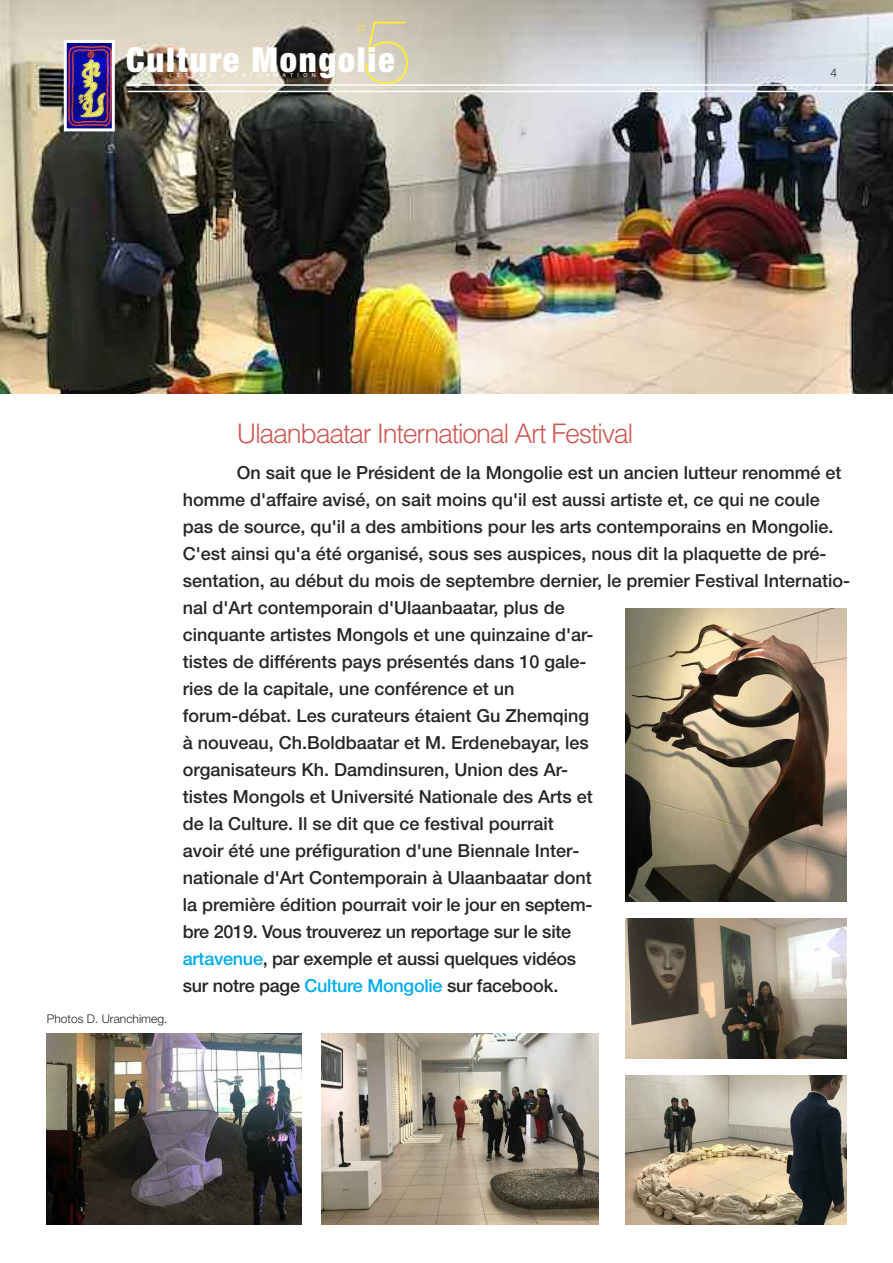
<style>
.page{position:relative;width:893px;height:1263px;background:#fff}
.page>*{position:absolute;margin:0;border:0;box-sizing:border-box;transform-origin:0 0}
.t1{font:200 90.3px "Helvetica Neue";color:#fff12a}
.t2{font:900 condensed 34.5px "Helvetica Neue";letter-spacing:.05em;color:#fff}
.t3{font:300 27px "Helvetica";letter-spacing:-.05em;color:#cd5956}
.t4{font:500 18px/27px "Helvetica Neue";color:#272627}
.t5{font:200 18px "Helvetica Neue";color:#fff12a}
.t6{font:300 12px "Helvetica Neue";color:#272627}
.t7{font:5.4px "Helvetica";letter-spacing:.8em;color:#fff}
.s1{font-size:7.05px}
.s2{color:#00aded}
</style>
<div class="page">
<img style="left:0;top:0;width:893px;height:393px">
<img style="left:68px;top:44px;width:43px;height:83px">
<div style="left:64px;top:40px;width:51px;height:91px;border:3px solid #fff"></div>
<hr style="left:128px;top:84px;width:765px;height:2px;background:#fff">
<hr style="left:128px;top:91px;width:765px;height:1px;background:#fff">
<img style="left:322px;top:1033px;width:276px;height:192px">
<img style="left:47px;top:1033px;width:255px;height:192px">
<img style="left:625px;top:918px;width:221px;height:141px">
<img style="left:625px;top:1076px;width:221px;height:149px">
<img style="left:625px;top:608px;width:221px;height:293px">
<h1 class="t1" style="left:362px;top:-19px;width:52px">5</h1>
<p class="t5" style="left:357px;top:14px;width:12px">#</p>
<h2 class="t2" style="left:126px;top:32px;width:270px">Culture Mongolie</h2>
<p class="t7" style="left:170px;top:72px;width:4px">L</p>
<p class="t7" style="left:177px;top:72px;width:13px">E T</p>
<p class="t7" style="left:192px;top:72px;width:21px">TRE</p>
<p class="t7" style="left:222px;top:72px;width:5px">D</p>
<p class="t7" style="left:230px;top:72px;width:25px"><span class="s1">’</span>INF</p>
<p class="t7" style="left:257px;top:72px;width:23px">ORM</p>
<p class="t7" style="left:283px;top:72px;width:18px">ATI</p>
<p class="t7" style="left:303px;top:72px;width:14px">O N</p>
<p class="t6" style="left:830px;top:63px;width:8px">4</p>
<p class="t6" style="left:47px;top:1009px;width:122px">Photos D. Uranchimeg.</p>
<h3 class="t3" style="left:237px;top:411px;width:398px">Ulaanbaatar International Art Festival</h3>
<p class="t4" style="left:183px;top:458px;width:669px;text-indent:54px">On sait que le Président de la Mongolie est un ancien lutteur renommé et homme d'affaire avisé, on sait moins qu'il est aussi artiste et, ce qui ne coule pas de source, qu'il a des ambitions pour les arts contemporains en Mongolie.<br>C'est ainsi qu'a été organisé, sous ses auspices, nous dit la plaquette de pré&shy;sentation, au début du mois de septembre dernier, le premier Festival Internatio&shy;nal d'Art contemporain d'Ulaanbaatar, plus de<br>cinquante artistes Mongols et une quinzaine d'ar-<br>tistes de différents pays présentés dans 10 gale-<br>ries de la capitale, une conférence et un<br>forum-débat. Les curateurs étaient Gu Zhemqing<br>à nouveau, Ch.Boldbaatar et M. Erdenebayar, les<br>organisateurs Kh. Damdinsuren, Union des Ar-<br>tistes Mongols et Université Nationale des Arts et<br>de la Culture. Il se dit que ce festival pourrait<br>avoir été une préfiguration d'une Biennale Inter-<br>nationale d'Art Contemporain à Ulaanbaatar dont<br>la première édition pourrait voir le jour en septem-<br>bre 2019. Vous trouverez un reportage sur le site<br><span class="s2">artavenue</span>, par exemple et aussi quelques vidéos<br>sur notre page <span class="s2">Culture Mongolie</span> sur facebook.</p>
</div>
